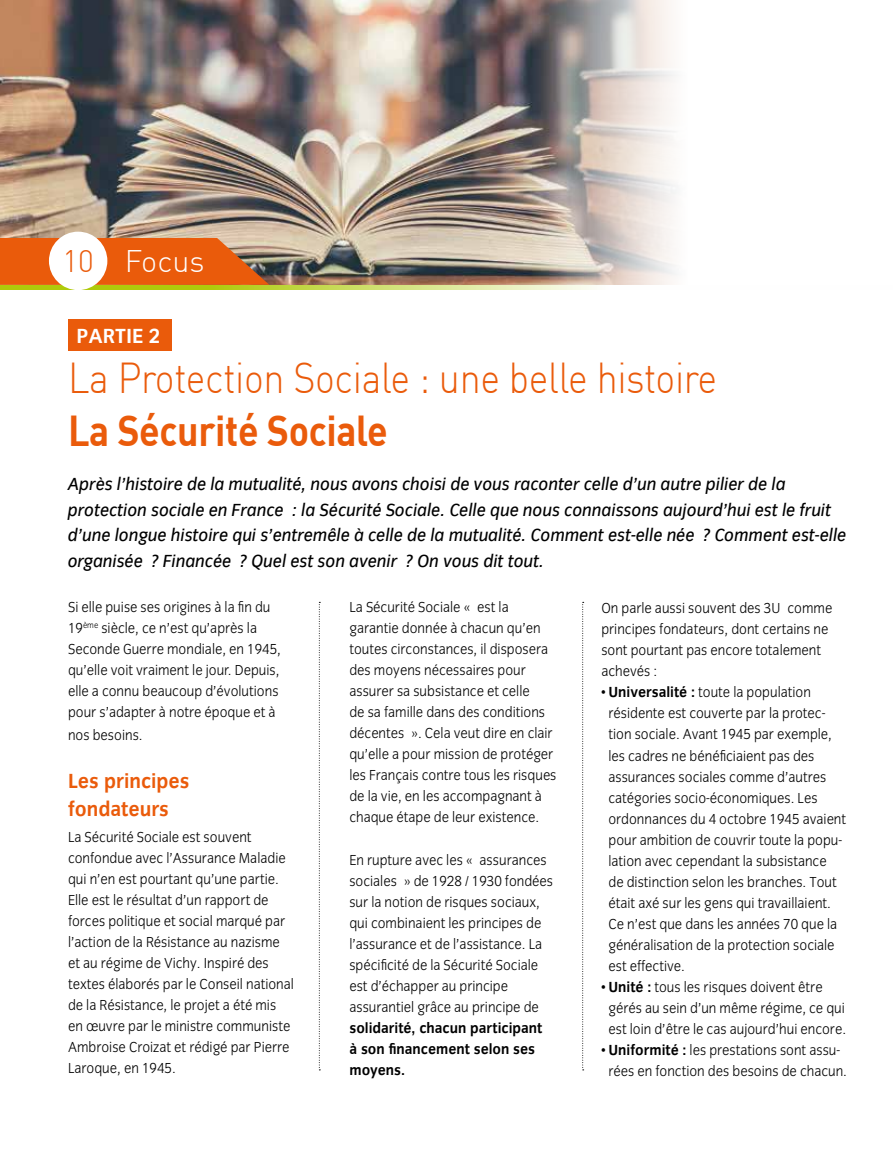
<style>
.page{position:relative;width:893px;height:1149px;background:#fff}
.page>*{position:absolute;margin:0;border:0;box-sizing:border-box;transform-origin:0 0}
.t1{font:300 42.3px "DIN";letter-spacing:-.01em;color:#ea5b0b;scale:.89 1}
.t2{font:700 42.3px "DIN";letter-spacing:-.01em;color:#ea5b0b;scale:.89 1}
.t3{font:300 30.6px "DIN";color:#fff}
.t4{font:700 21px/28.5px "Congress Sans Std";color:#ea5b0b;scale:.95 1}
.t5{font:700 21px "Congress Sans Std";color:#fff}
.t6{font:italic 18px/25.5px "Congress Sans Std";color:#000;scale:.96 1}
.t7{font:15px/21px "Congress Sans Light Std";color:#000;scale:.95 1}
.t8{font:700 15px/21px "Congress Sans Std";color:#000;scale:.95 1}
.s1{color:#ea5b0b}
.s2{font-family:"Congress Sans Std";font-weight:700}
</style>
<div class="page">
<img style="left:0;top:0;width:676px;height:285px">
<svg style="left:0;top:238px;width:269px;height:47px;background:#e1621a"></svg>
<svg style="left:0;top:285px;width:595px;height:4px;background:#c8da5a"></svg>
<div style="left:49px;top:231px;width:58px;height:59px;background:#fff;border-radius:50%"></div>
<svg style="left:319px;top:601px;width:1px;height:469px"></svg>
<svg style="left:582px;top:601px;width:2px;height:469px"></svg>
<div style="left:68px;top:318px;width:103px;height:32px;background:#ea5b0b"></div>
<h2 class="t3" style="left:62px;top:242px;width:144px"><span class="s1">10</span> Focus</h2>
<h3 class="t5" style="left:77px;top:323px;width:85px">PARTIE 2</h3>
<h1 class="t1" style="left:68px;top:352px;width:731px">La Protection Sociale : une belle histoire</h1>
<h1 class="t2" style="left:68px;top:403px;width:361px">La Sécurité Sociale</h1>
<p class="t6" style="left:68px;top:471px;width:812px">Après l’histoire de la mutualité, nous avons choisi de vous raconter celle d’un autre pilier de la protection sociale en France : la Sécurité Sociale. Celle que nous connaissons aujourd’hui est le fruit d’une longue histoire qui s’entremêle à celle de la mutualité. Comment est-elle née ? Comment est-elle organisée ? Financée ? Quel est son avenir ? On vous dit tout.</p>
<p class="t7" style="left:68px;top:597px;width:226px">Si elle puise ses origines à la fin du 19<sup>ème</sup> siècle, ce n’est qu’après la Seconde Guerre mondiale, en 1945, qu’elle voit vraiment le jour. Depuis, elle a connu beaucoup d’évolutions pour s’adapter à notre époque et à</p>
<p class="t7" style="left:68px;top:724px;width:80px">nos besoins.</p>
<h3 class="t4" style="left:68px;top:766px;width:129px">Les principes fondateurs</h3>
<p class="t7" style="left:68px;top:826px;width:239px">La Sécurité Sociale est souvent confondue avec l’Assurance Maladie qui n’en est pourtant qu’une partie.<br>Elle est le résultat d’un rapport de forces politique et social marqué par l’action de la Résistance au nazisme et au régime de Vichy. Inspiré des textes élaborés par le Conseil national de la Résistance, le projet a été mis en œuvre par le ministre communiste Ambroise Croizat et rédigé par Pierre Laroque, en 1945.</p>
<p class="t7" style="left:349px;top:597px;width:220px">La Sécurité Sociale « est la garantie donnée à chacun qu’en toutes circonstances, il disposera des moyens nécessaires pour assurer sa subsistance et celle<br>de sa famille dans des conditions décentes ». Cela veut dire en clair qu’elle a pour mission de protéger les Français contre tous les risques de la vie, en les accompagnant à chaque étape de leur existence.</p>
<p class="t7" style="left:349px;top:849px;width:216px">En rupture avec les « assurances sociales » de 1928 / 1930 fondées sur la notion de risques sociaux, qui combinaient les principes de l’assurance et de l’assistance. La spécificité de la Sécurité Sociale est d’échapper au principe assurantiel grâce au principe de</p>
<p class="t8" style="left:349px;top:1016px;width:205px">solidarité, chacun participant à son financement selon ses moyens.</p>
<p class="t7" style="left:601px;top:598px;width:245px">On parle aussi souvent des 3U comme principes fondateurs, dont certains ne sont pourtant pas encore totalement achevés :</p>
<p class="t7" style="left:608px;top:682px;width:252px;text-indent:-7px">• <span class="s2">Universalité :</span> toute la population résidente est couverte par la protec&shy;tion sociale. Avant 1945 par exemple, les cadres ne bénéficiaient pas des assurances sociales comme d’autres catégories socio-économiques. Les ordonnances du 4 octobre 1945 avaient pour ambition de couvrir toute la popu&shy;lation avec cependant la subsistance<br>de distinction selon les branches. Tout était axé sur les gens qui travaillaient.<br>Ce n’est que dans les années 70 que la généralisation de la protection sociale est effective.</p>
<p class="t7" style="left:608px;top:976px;width:252px;text-indent:-7px">• <span class="s2">Unité :</span> tous les risques doivent être gérés au sein d’un même régime, ce qui est loin d’être le cas aujourd’hui encore.</p>
<p class="t7" style="left:601px;top:1039px;width:260px;text-align:center">• <span class="s2">Uniformité :</span> les prestations sont assu&shy;rées en fonction des besoins de chacun.</p>
</div>
